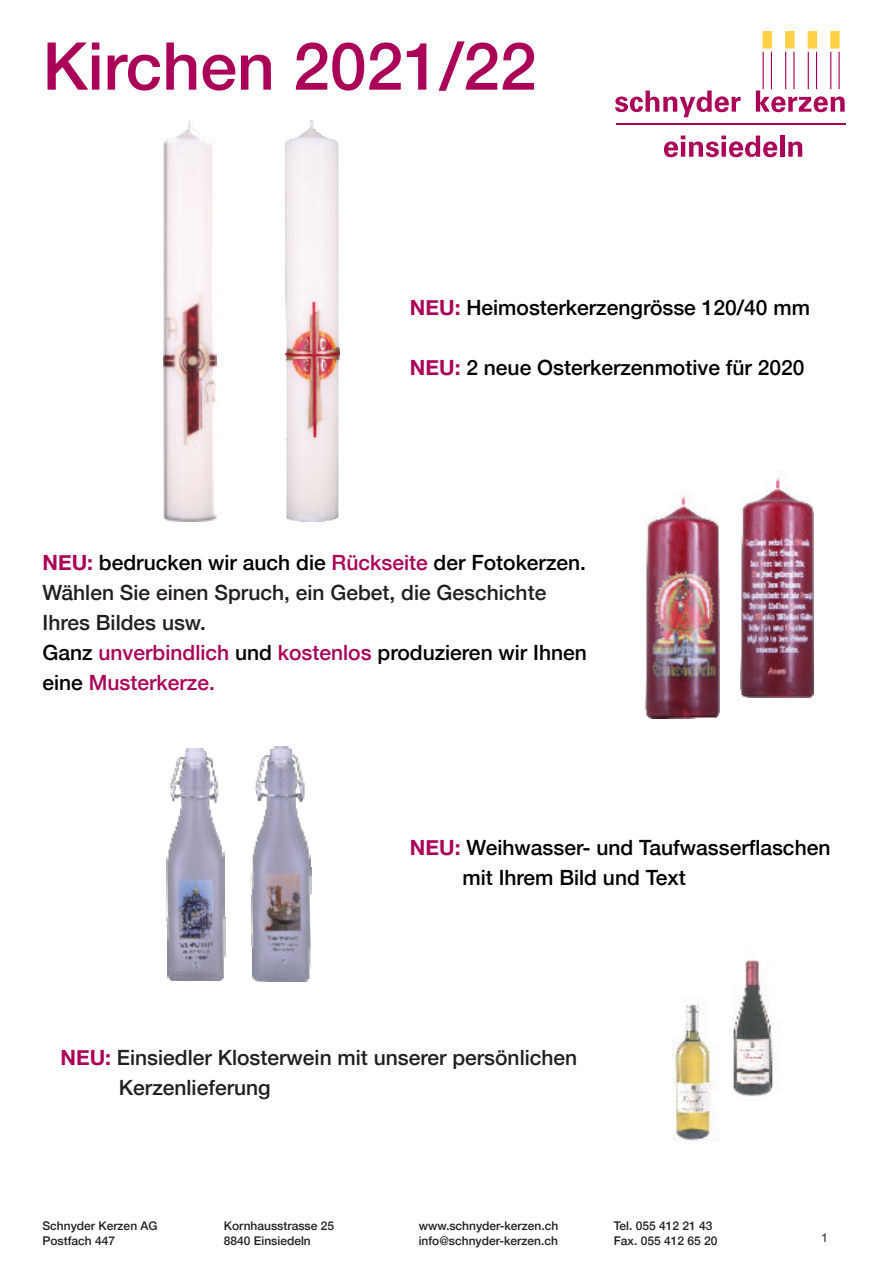
<style>
.page{position:relative;width:893px;height:1263px;background:#fff}
.page>*{position:absolute;margin:0;border:0;box-sizing:border-box;transform-origin:0 0}
.t1{font:500 66px "Helvetica Neue";color:#aa0057}
.t2{font:500 21px/30px "Helvetica Neue";color:#000}
.t3{font:500 21px/30px "Helvetica Neue";color:#231f20}
.t4{font:500 12px/15px "Helvetica Neue";color:#231f20}
.t5{font:12px "Arial";color:#231f20}
.s1{font-weight:700;color:#aa0057}
.s2{color:#aa0057}
.s3{color:#231f20}
</style>
<div class="page">
<hr style="left:616px;top:123px;width:229px;height:1px;background:#aa0057">
<hr style="left:763px;top:52px;width:1px;height:37px;background:#aa0057">
<hr style="left:771px;top:52px;width:1px;height:37px;background:#aa0057">
<hr style="left:785px;top:52px;width:1px;height:37px;background:#aa0057">
<hr style="left:793px;top:52px;width:1px;height:37px;background:#aa0057">
<hr style="left:808px;top:52px;width:1px;height:37px;background:#aa0057">
<hr style="left:816px;top:52px;width:1px;height:37px;background:#aa0057">
<hr style="left:830px;top:52px;width:1px;height:37px;background:#aa0057">
<hr style="left:838px;top:52px;width:2px;height:37px;background:#aa0057">
<svg style="left:763px;top:31px;width:77px;height:18px"></svg>
<svg style="left:615px;top:91px;width:126px;height:26px"></svg>
<svg style="left:756px;top:91px;width:89px;height:21px"></svg>
<svg style="left:664px;top:136px;width:113px;height:21px"></svg>
<hr style="left:780px;top:136px;width:4px;height:21px;background:#aa0057">
<svg style="left:788px;top:141px;width:14px;height:16px"></svg>
<img style="left:163px;top:121px;width:53px;height:400px">
<img style="left:646px;top:492px;width:74px;height:227px">
<img style="left:250px;top:746px;width:62px;height:235px">
<img style="left:166px;top:748px;width:59px;height:232px">
<img style="left:285px;top:121px;width:54px;height:400px">
<img style="left:740px;top:470px;width:73px;height:227px">
<img style="left:672px;top:1001px;width:47px;height:140px">
<img style="left:732px;top:960px;width:46px;height:137px">
<h1 class="t1" style="left:43px;top:25px;width:496px">Kirchen 2021/22</h1>
<p class="t2" style="left:410px;top:292px;width:401px"><span class="s1">NEU:</span> Heimosterkerzengrösse 120/40 mm</p>
<p class="t2" style="left:410px;top:352px;width:396px"><span class="s1">NEU:</span> 2 neue Osterkerzenmotive für 2020</p>
<p class="t2" style="left:43px;top:547px;width:546px"><span class="s1">NEU:</span> bedrucken wir auch die <span class="s2">Rückseite</span> der Fotokerzen.<br><span class="s3">Wählen Sie einen Spruch, ein Gebet, die Geschichte Ihres Bildes usw.<br></span>Ganz <span class="s2">unverbindlich</span> und <span class="s2">kostenlos</span> produzieren wir Ihnen eine <span class="s2">Musterkerze.</span></p>
<p class="t2" style="left:462px;top:832px;width:369px;text-indent:-53px"><span class="s1">NEU:</span> Weihwasser- und Taufwasserflaschen mit Ihrem Bild und Text</p>
<p class="t3" style="left:119px;top:1042px;width:460px;text-indent:-58px"><span class="s1">NEU:</span> Einsiedler Klosterwein mit unserer persönlichen<br>Kerzenlieferung</p>
<p class="t4" style="left:43px;top:1218px;width:117px">Schnyder Kerzen AG<br>Postfach 447</p>
<p class="t4" style="left:419px;top:1218px;width:141px">www.schnyder-kerzen.ch info@schnyder-kerzen.ch</p>
<p class="t4" style="left:614px;top:1218px;width:105px">Tel. 055 412 21 43<br>Fax. 055 412 65 20</p>
<p class="t4" style="left:224px;top:1218px;width:112px">Kornhausstrasse 25<br>8840 Einsiedeln</p>
<p class="t5" style="left:821px;top:1233px;width:8px">1</p>
</div>
